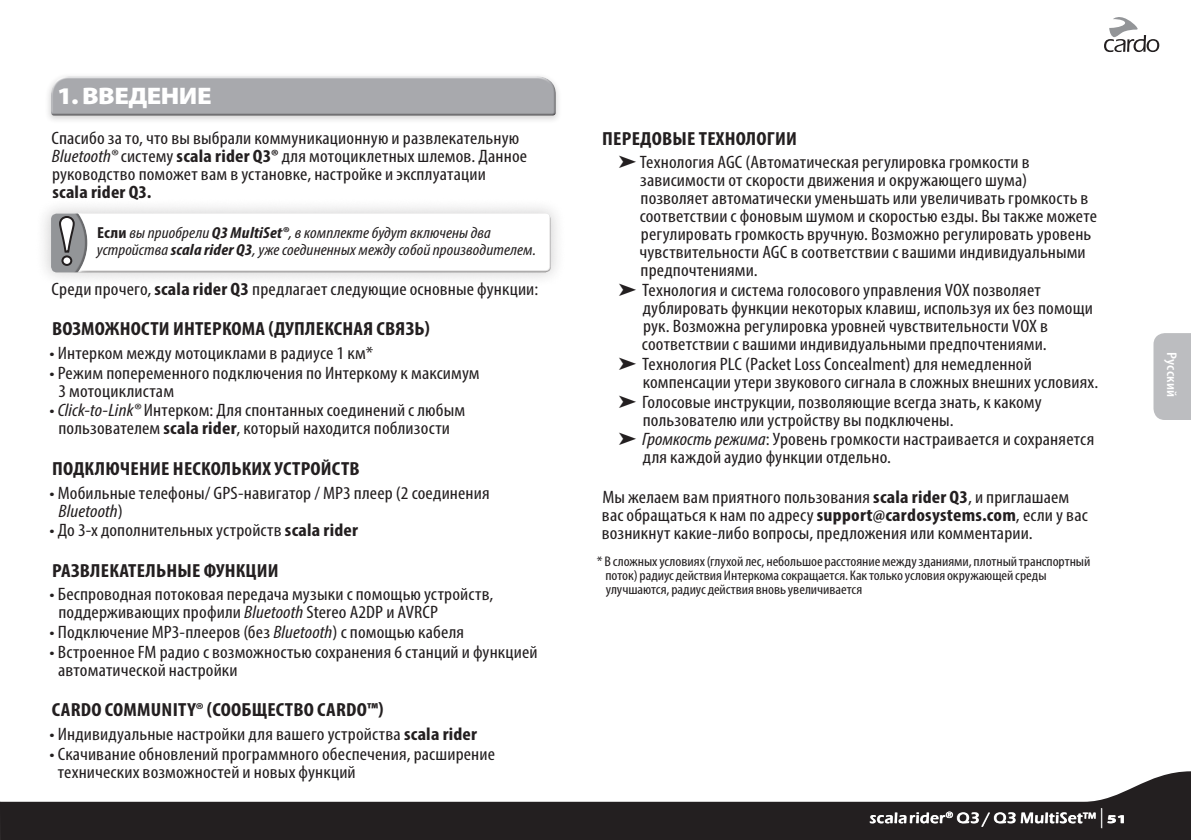
<style>
.page{position:relative;width:1191px;height:840px;background:#fff}
.page>*{position:absolute;margin:0;border:0;box-sizing:border-box;transform-origin:0 0}
.MAIN_HEADERS{font:900 24px "Myriad Pro";letter-spacing:-.02em;color:#fff;scale:1.1 1}
.Subheads{font:700 condensed 19px "Myriad Pro";letter-spacing:.01em;color:#231f20;scale:1.11 1}
.Indented_w__Hang{font:condensed 18px/18px "Myriad Pro";letter-spacing:.01em;color:#231f20;scale:1.11 1}
.PRIMARY_Body_Text{font:condensed 18px/18px "Myriad Pro";letter-spacing:.005em;color:#231f20;scale:1.11 1}
.NOTE_Text_with_Bold{font:italic condensed 16px/17px "Myriad Pro";letter-spacing:.005em;color:#231f20;scale:1.11 1}
.Footer_Right{font:700 15px "Eras Book ITC";letter-spacing:.015em;color:#fff}
.t1{font:condensed 14px/14px "Myriad Pro";letter-spacing:-.005em;color:#231f20;scale:1.11 1}
.t2{font:600 condensed 14px "Myriad Pro";letter-spacing:.02em;color:#fff;scale:1.15 1}
.s1{font-style:italic}
.s2{font-weight:700}
.s3{font-weight:700;font-style:normal}
.s4{font-family:"Myriad Pro";font-weight:300;font-stretch:condensed;font-size:20px}
.s5{font-family:"Myriad Pro";font-weight:900;font-size:12px}
</style>
<div class="page">
<svg style="left:1104px;top:17px;width:55px;height:35px"></svg>
<svg style="left:0;top:771px;width:1191px;height:68px;fill:#231f20"></svg>
<div style="left:1153px;top:333px;width:38px;height:87px;background:#bcbdc0"></div>
<div style="left:45px;top:73px;width:517px;height:51px;background:#231f20;opacity:.2"></div>
<svg style="left:50px;top:73px;width:506px;height:5px"></svg>
<svg style="left:50px;top:78px;width:508px;height:39px;background:#a8a9ac"></svg>
<div style="left:34px;top:196px;width:532px;height:92px;background:#231f20;opacity:.2"></div>
<div style="left:49px;top:211px;width:502px;height:60px;background:#e8e8e8"></div>
<div style="left:49px;top:214px;width:502px;height:59px;background:#fff"></div>
<div style="left:51px;top:213px;width:46px;height:59px;background:#fff"></div>
<div style="left:51px;top:213px;width:40px;height:59px;background:#231f20;opacity:.33"></div>
<svg style="left:51px;top:213px;width:36px;height:59px"></svg>
<svg style="left:1101px;top:807px;width:22px;height:20px"></svg>
<svg style="left:870px;top:811px;width:225px;height:15px;background:#5b5859"></svg>
<p class="MAIN_HEADERS" style="left:57px;top:80px;width:142px">1. ВВЕДЕНИЕ</p>
<p class="PRIMARY_Body_Text" style="left:52px;top:129px;width:430px">Спасибо за то, что вы выбрали коммуникационную и развлекательную <span class="s1">Bluetooth®</span> систему <span class="s2">scala rider Q3®</span> для мотоциклетных шлемов. Данное руководство поможет вам в установке, настройке и эксплуатации<br><span class="s2">scala rider Q3.</span></p>
<p class="NOTE_Text_with_Bold" style="left:97px;top:224px;width:397px"><span class="s3">Если</span> вы приобрели <span class="s2">Q3 MultiSet®</span>, в комплекте будут включены два устройства <span class="s2">scala rider Q3</span>, уже соединенных между собой производителем.</p>
<p class="PRIMARY_Body_Text" style="left:52px;top:279px;width:440px">Среди прочего, <span class="s2">scala rider Q3</span> предлагает следующие основные функции:</p>
<p class="Subheads" style="left:52px;top:317px;width:342px">ВОЗМОЖНОСТИ ИНТЕРКОМА (ДУПЛЕКСНАЯ СВЯЗЬ)</p>
<p class="PRIMARY_Body_Text" style="left:49px;top:343px;width:293px">• Интерком между мотоциклами в радиусе 1 км*</p>
<p class="PRIMARY_Body_Text" style="left:58px;top:363px;width:381px;text-indent:-9px">• Режим попеременного подключения по Интеркому к максимум<br>3 мотоциклистам</p>
<p class="PRIMARY_Body_Text" style="left:49px;top:401px;width:376px;text-align:center">• <span class="s1">Click-to-Link®</span> Интерком: Для спонтанных соединений с любым пользователем <span class="s2">scala rider</span>, который находится поблизости</p>
<p class="Subheads" style="left:52px;top:456px;width:278px">ПОДКЛЮЧЕНИЕ НЕСКОЛЬКИХ УСТРОЙСТВ</p>
<p class="PRIMARY_Body_Text" style="left:59px;top:483px;width:390px;text-indent:-9px">• Мобильные телефоны/ GPS-навигатор / МР3 плеер (2 соединения<br><span class="s1">Bluetooth</span>)</p>
<p class="PRIMARY_Body_Text" style="left:49px;top:521px;width:279px">• До 3-х дополнительных устройств <span class="s2">scala rider</span></p>
<p class="Subheads" style="left:52px;top:558px;width:205px">РАЗВЛЕКАТЕЛЬНЫЕ ФУНКЦИИ</p>
<p class="PRIMARY_Body_Text" style="left:58px;top:585px;width:393px;text-indent:-9px">• Беспроводная потоковая передача музыки с помощью устройств, поддерживающих профили <span class="s1">Bluetooth</span> Stereo A2DP и AVRCP</p>
<p class="PRIMARY_Body_Text" style="left:49px;top:622px;width:375px">• Подключение МР3-плееров (без <span class="s1">Bluetooth</span>) с помощью кабеля</p>
<p class="PRIMARY_Body_Text" style="left:58px;top:642px;width:433px;text-indent:-9px">• Встроенное FM радио с возможностью сохранения 6 станций и функцией автоматической настройки</p>
<p class="Subheads" style="left:52px;top:697px;width:300px">CARDO COMMUNITY® (СООБЩЕСТВО CARDO™)</p>
<p class="Indented_w__Hang" style="left:49px;top:724px;width:387px">• Индивидуальные настройки для вашего устройства <span class="s2">scala rider</span></p>
<p class="Indented_w__Hang" style="left:58px;top:744px;width:395px;text-indent:-8px">• Скачивание обновлений программного обеспечения, расширение технических возможностей и новых функций</p>
<p class="Subheads" style="left:602px;top:126px;width:177px">ПЕРЕДОВЫЕ ТЕХНОЛОГИИ</p>
<p class="Indented_w__Hang" style="left:639px;top:153px;width:414px;text-indent:-21px">➤Технология AGC (Автоматическая регулировка громкости в зависимости от скорости движения и окружающего шума) позволяет автоматически уменьшать или увеличивать громкость в соответствии с фоновым шумом и скоростью езды. Вы также можете регулировать громкость вручную. Возможно регулировать уровень чувствительности AGC в соответствии с вашими индивидуальными предпочтениями.</p>
<p class="Indented_w__Hang" style="left:642px;top:281px;width:408px;text-indent:-23px">➤ Технология и система голосового управления VOX позволяет дублировать функции некоторых клавиш, используя их без помощи рук. Возможна регулировка уровней чувствительности VOX в соответствии с вашими индивидуальными предпочтениями.</p>
<p class="Indented_w__Hang" style="left:643px;top:354px;width:412px;text-indent:-24px">➤ Технология PLC (Packet Loss Concealment) для немедленной компенсации утери звукового сигнала в сложных внешних условиях.</p>
<p class="Indented_w__Hang" style="left:643px;top:392px;width:361px;text-indent:-24px">➤ Голосовые инструкции, позволяющие всегда знать, к какому пользователю или устройству вы подключены.</p>
<p class="Indented_w__Hang" style="left:643px;top:430px;width:408px;text-indent:-24px">➤ <span class="s1">Громкость режима</span>: Уровень громкости настраивается и сохраняется для каждой аудио функции отдельно.</p>
<p class="Indented_w__Hang" style="left:602px;top:487px;width:439px">Мы желаем вам приятного пользования <span class="s2">scala rider Q3</span>, и приглашаем вас обращаться к нам по адресу <span class="s2">support@cardosystems.com</span>, если у вас возникнут какие-либо вопросы, предложения или комментарии.</p>
<p class="t1" style="left:605px;top:554px;width:438px;text-indent:-9px">* В сложных условиях (глухой лес, небольшое расстояние между зданиями, плотный транспортный поток) радиус действия Интеркома сокращается. Как только условия окружающей среды улучшаются, радиус действия вновь увеличивается</p>
<p class="t2" style="left:1180px;top:351px;width:41px;rotate:90deg">Русский</p>
<p class="Footer_Right" style="left:869px;top:808px;width:258px">scala rider<sup>®</sup> Q3 / Q3 MultiSet™ <span class="s4">|</span> <span class="s5">51</span></p>
</div>
